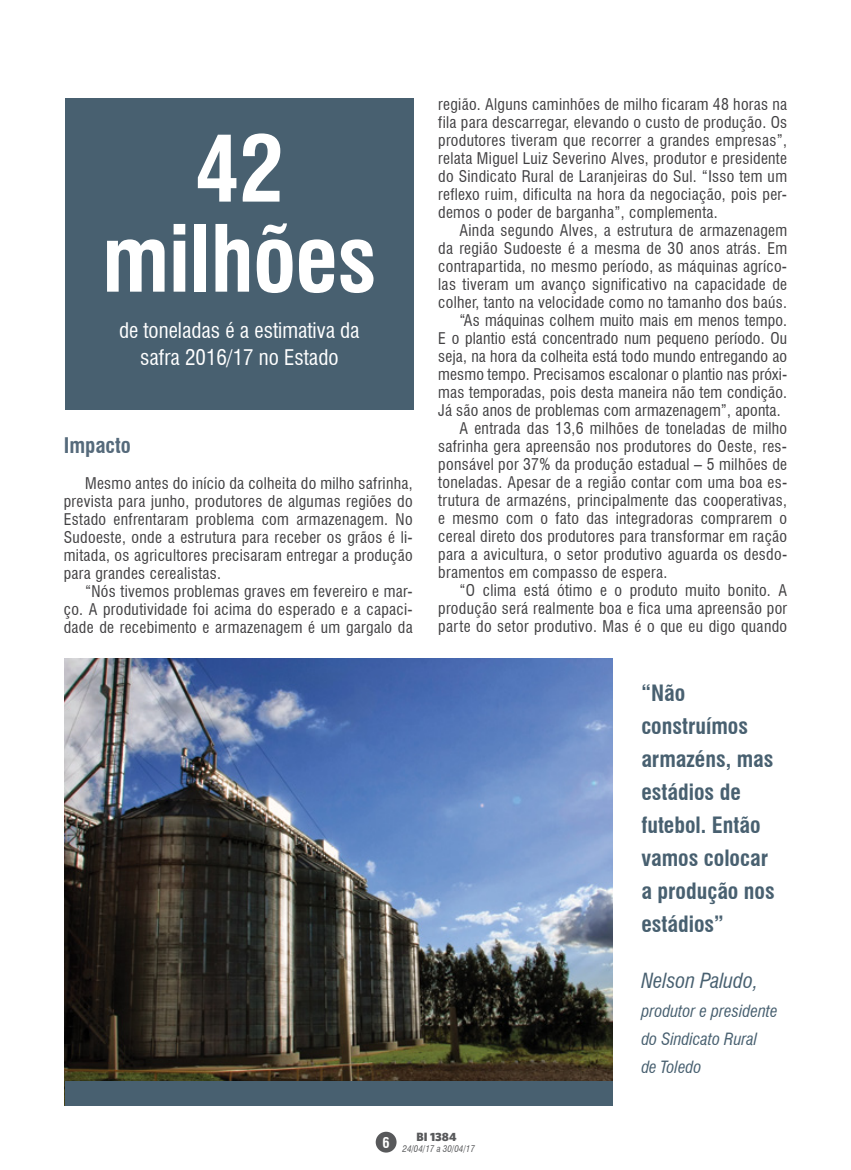
<style>
.page{position:relative;width:851px;height:1170px;background:#fff}
.page>*{position:absolute;margin:0;border:0;box-sizing:border-box;transform-origin:0 0}
.t1{font:700 condensed 90px/90px "Swiss 721 BT";letter-spacing:-.01em;color:#fff;text-align:center}
.t2{font:700 condensed 21.9px/32.8px "Swiss 721 BT";color:#486070}
.t3{font:condensed 21px/27px "Swiss 721 BT";color:#fff;text-align:center}
.t4{font:700 condensed 21px "Swiss 721 BT";color:#556a7b}
.t5{font:italic condensed 20.4px "Swiss 721 BT";color:#486070}
.t6{font:italic condensed 16.5px/28.2px "Swiss 721 BT";color:#486070}
.t7{font:condensed 15.75px/18px "Swiss 721 BT";letter-spacing:.02em;color:#414042;text-align:justify}
.t8{font:700 condensed 14.4px "Swiss 721 BT";color:#fff}
.t9{font:900 12px "Whitney HTF";color:#58595b}
.t10{font:italic condensed 9px "Swiss 721 BT";color:#58595b}
</style>
<div class="page">
<div style="left:375px;top:1131px;width:21px;height:21px;background:#58595b;border-radius:50%"></div>
<div style="left:65px;top:99px;width:349px;height:311px;background:#486070"></div>
<img style="left:65px;top:658px;width:547px;height:422px">
<div style="left:65px;top:1080px;width:547px;height:25px;background:#486070"></div>
<h1 class="t1" style="left:102px;top:124px;width:276px">42 milhões</h1>
<h3 class="t3" style="left:119px;top:317px;width:242px">de toneladas é a estimativa da safra 2016/17 no Estado</h3>
<h3 class="t4" style="left:64px;top:433px;width:69px">Impacto</h3>
<p class="t7" style="left:64px;top:474px;width:350px;text-indent:21px">Mesmo antes do início da colheita do milho safrinha, prevista para junho, produtores de algumas regiões do Estado enfrentaram problema com armazenagem. No Sudoeste, onde a estrutura para receber os grãos é li&shy;mitada, os agricultores precisaram entregar a produção para grandes cerealistas.</p>
<p class="t7" style="left:64px;top:582px;width:350px;text-indent:21px">“Nós tivemos problemas graves em fevereiro e mar&shy;ço. A produtividade foi acima do esperado e a capaci&shy;dade de recebimento e armazenagem é um gargalo da</p>
<p class="t7" style="left:438px;top:95px;width:350px">região. Alguns caminhões de milho ficaram 48 horas na fila para descarregar, elevando o custo de produção. Os produtores tiveram que recorrer a grandes empresas”, relata Miguel Luiz Severino Alves, produtor e presidente do Sindicato Rural de Laranjeiras do Sul. “Isso tem um reflexo ruim, dificulta na hora da negociação, pois per&shy;demos o poder de barganha”, complementa.</p>
<p class="t7" style="left:459px;top:221px;width:329px">Ainda segundo Alves, a estrutura de armazenagem</p>
<p class="t7" style="left:438px;top:239px;width:350px">da região Sudoeste é a mesma de 30 anos atrás. Em</p>
<p class="t7" style="left:438px;top:257px;width:350px">contrapartida, no mesmo período, as máquinas agríco-</p>
<p class="t7" style="left:438px;top:275px;width:350px">las tiveram um avanço significativo na capacidade de</p>
<p class="t7" style="left:438px;top:293px;width:350px">colher, tanto na velocidade como no tamanho dos baús.</p>
<p class="t7" style="left:459px;top:311px;width:329px">“As máquinas colhem muito mais em menos tempo.</p>
<p class="t7" style="left:438px;top:329px;width:350px">E o plantio está concentrado num pequeno período. Ou</p>
<p class="t7" style="left:438px;top:347px;width:350px">seja, na hora da colheita está todo mundo entregando ao</p>
<p class="t7" style="left:438px;top:365px;width:350px">mesmo tempo. Precisamos escalonar o plantio nas próxi-</p>
<p class="t7" style="left:438px;top:383px;width:350px">mas temporadas, pois desta maneira não tem condição.</p>
<p class="t7" style="left:438px;top:401px;width:344px">Já são anos de problemas com armazenagem”, aponta.</p>
<p class="t7" style="left:459px;top:419px;width:329px">A entrada das 13,6 milhões de toneladas de milho</p>
<p class="t7" style="left:438px;top:437px;width:350px">safrinha gera apreensão nos produtores do Oeste, res-</p>
<p class="t7" style="left:438px;top:455px;width:350px">ponsável por 37% da produção estadual – 5 milhões de</p>
<p class="t7" style="left:438px;top:473px;width:350px">toneladas. Apesar de a região contar com uma boa es-</p>
<p class="t7" style="left:438px;top:491px;width:350px">trutura de armazéns, principalmente das cooperativas,</p>
<p class="t7" style="left:438px;top:509px;width:350px">e mesmo com o fato das integradoras comprarem o</p>
<p class="t7" style="left:438px;top:527px;width:350px">cereal direto dos produtores para transformar em ração</p>
<p class="t7" style="left:438px;top:545px;width:350px">para a avicultura, o setor produtivo aguarda os desdo-</p>
<p class="t7" style="left:438px;top:563px;width:230px">bramentos em compasso de espera.</p>
<p class="t7" style="left:459px;top:581px;width:329px">“O clima está ótimo e o produto muito bonito. A</p>
<p class="t7" style="left:438px;top:599px;width:350px">produção será realmente boa e fica uma apreensão por</p>
<p class="t7" style="left:438px;top:617px;width:350px">parte do setor produtivo. Mas é o que eu digo quando</p>
<h2 class="t2" style="left:641px;top:676px;width:135px">“Não construímos armazéns, mas estádios de futebol. Então vamos colocar a produção nos estádios”</h2>
<p class="t5" style="left:641px;top:968px;width:118px">Nelson Paludo,</p>
<p class="t6" style="left:641px;top:996px;width:138px">produtor e presidente do Sindicato Rural<br>de Toledo</p>
<p class="t8" style="left:382px;top:1133px;width:9px">6</p>
<p class="t9" style="left:416px;top:1128px;width:41px">BI 1384</p>
<p class="t10" style="left:402px;top:1143px;width:74px">24/04/17 a 30/04/17</p>
</div>
